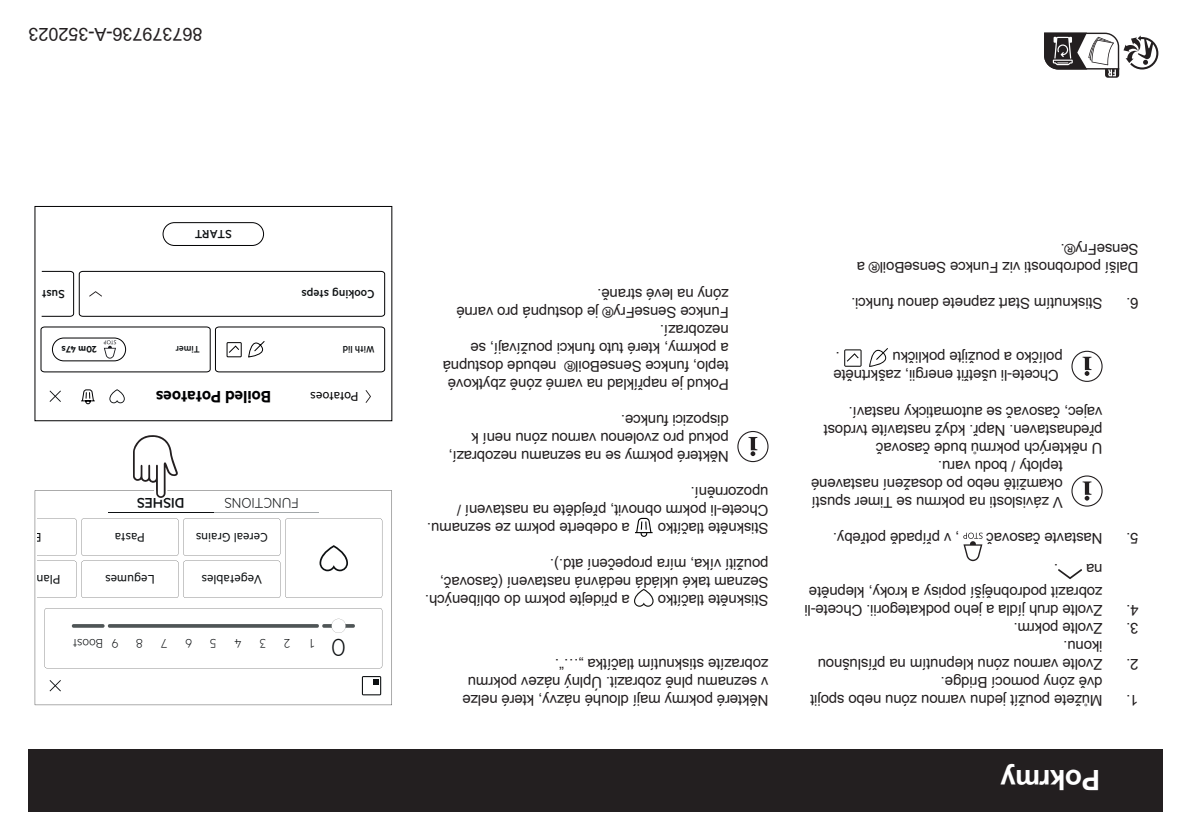
<style>
.page{position:relative;width:1191px;height:840px;background:#fff}
.page>*{position:absolute;margin:0;border:0;box-sizing:border-box;transform-origin:0 0}
.t1{font:700 28px "Arial Unicode MS";letter-spacing:-.02em;color:#fff}
.t2{font:300 27.2px "Metric";color:#0d1012}
.t3{font:600 18.6px "Metric";color:#000002}
.t4{font:18px "Arial";color:#231f20}
.t5{font:300 15.8px "Metric";color:#0d1012}
.t6{font:500 15.8px "Metric";color:#0d1012}
.t7{font:15px/18px "Arial Unicode MS";letter-spacing:-.01em;color:#231f20}
.t8{font:14.4px "Metric";letter-spacing:-.01em;color:#000002}
.t9{font:14px "Metric";letter-spacing:.005em;color:#0d1012}
.t10{font:300 14px "Metric";color:#0d1012}
.t11{font:500 13.2px "Metric";color:#0d1012}
.t12{font:500 10.6px "Metric";color:#0d1012}
.t13{font:600 10.6px "Metric";color:#0d1012}
</style>
<div class="page">
<div style="left:28px;top:748px;width:1134px;height:63px;background:#231f20"></div>
<svg style="left:1044px;top:32px;width:115px;height:46px"></svg>
<svg style="left:1058px;top:569px;width:24px;height:10px"></svg>
<svg style="left:963px;top:532px;width:19px;height:29px"></svg>
<svg style="left:1071px;top:475px;width:31px;height:31px"></svg>
<svg style="left:1071px;top:350px;width:31px;height:31px"></svg>
<svg style="left:869px;top:348px;width:19px;height:19px"></svg>
<svg style="left:844px;top:349px;width:17px;height:17px"></svg>
<svg style="left:35px;top:490px;width:357px;height:214px"></svg>
<hr style="left:213px;top:512px;width:106px;height:1px;background:#a4a9ab">
<hr style="left:108px;top:512px;width:105px;height:1px;background:#0d1012">
<svg style="left:362px;top:675px;width:19px;height:20px"></svg>
<svg style="left:50px;top:679px;width:11px;height:12px"></svg>
<svg style="left:45px;top:608px;width:337px;height:59px"></svg>
<svg style="left:38px;top:518px;width:344px;height:79px"></svg>
<div style="left:35px;top:206px;width:357px;height:214px;border:1px solid #000002"></div>
<svg style="left:41px;top:222px;width:344px;height:182px"></svg>
<svg style="left:130px;top:435px;width:51px;height:65px"></svg>
<svg style="left:634px;top:588px;width:19px;height:18px"></svg>
<svg style="left:635px;top:517px;width:17px;height:19px"></svg>
<svg style="left:737px;top:431px;width:31px;height:31px"></svg>
<p class="t4" style="left:203px;top:47px;width:176px;rotate:-180deg">867379736-A-352023</p>
<p class="t11" style="left:65px;top:302px;width:24px;rotate:-180deg">Sust</p>
<p class="t11" style="left:232px;top:242px;width:38px;rotate:-180deg">START</p>
<p class="t13" style="left:97px;top:356px;width:37px;rotate:-180deg">20m 47s</p>
<p class="t12" style="left:200px;top:355px;width:26px;rotate:-180deg">Timer</p>
<p class="t11" style="left:374px;top:302px;width:74px;rotate:-180deg">Cooking steps</p>
<p class="t12" style="left:374px;top:355px;width:33px;rotate:-180deg">With lid</p>
<p class="t3" style="left:271px;top:407px;width:117px;rotate:-180deg">Boiled Potatoes</p>
<p class="t8" style="left:359px;top:404px;width:50px;rotate:-180deg">Potatoes</p>
<p class="t6" style="left:184px;top:512px;width:49px;rotate:-180deg">DISHES</p>
<p class="t5" style="left:299px;top:512px;width:76px;rotate:-180deg">FUNCTIONS</p>
<p class="t9" style="left:41px;top:545px;width:9px;rotate:-180deg">E</p>
<p class="t9" style="left:145px;top:545px;width:31px;rotate:-180deg">Pasta</p>
<p class="t9" style="left:268px;top:545px;width:74px;rotate:-180deg">Cereal Grains</p>
<p class="t9" style="left:60px;top:587px;width:25px;rotate:-180deg">Plan</p>
<p class="t9" style="left:155px;top:587px;width:51px;rotate:-180deg">Legumes</p>
<p class="t9" style="left:262px;top:587px;width:62px;rotate:-180deg">Vegetables</p>
<p class="t10" style="left:290px;top:650px;width:8px;rotate:-180deg">2</p>
<h2 class="t2" style="left:346px;top:662px;width:16px;rotate:-180deg">0</h2>
<p class="t10" style="left:118px;top:650px;width:47px;rotate:-180deg">9 Boost</p>
<p class="t10" style="left:266px;top:650px;width:8px;rotate:-180deg">3</p>
<p class="t10" style="left:143px;top:650px;width:8px;rotate:-180deg">8</p>
<p class="t10" style="left:314px;top:650px;width:6px;rotate:-180deg">1</p>
<p class="t10" style="left:192px;top:650px;width:8px;rotate:-180deg">6</p>
<p class="t10" style="left:216px;top:650px;width:8px;rotate:-180deg">5</p>
<p class="t10" style="left:167px;top:650px;width:8px;rotate:-180deg">7</p>
<p class="t10" style="left:241px;top:650px;width:9px;rotate:-180deg">4</p>
<p class="t7" style="left:729px;top:393px;width:288px;rotate:-180deg">Pokud je například na varné zóně zbytkové teplo, funkce SenseBoil® nebude dostupná a pokrmy, které tuto funkci používají, se nezobrazí.<br>Funkce SenseFry® je dostupná pro varné zóny na levé straně.</p>
<p class="t7" style="left:729px;top:465px;width:282px;rotate:-180deg">Některé pokrmy se na seznamu nezobrazí, pokud pro zvolenou varnou zónu není k dispozici funkce.</p>
<p class="t7" style="left:768px;top:537px;width:313px;rotate:-180deg">Stiskněte tlačítko<br>Chcete-li pokrm obnovit, přejděte na nastavení / upozornění.</p>
<p class="t7" style="left:630px;top:537px;width:204px;rotate:-180deg">a odeberte pokrm ze seznamu.</p>
<p class="t7" style="left:768px;top:609px;width:330px;rotate:-180deg">Stiskněte tlačítko<br>Seznam také ukládá nedávná nastavení (časovač, použití víka, míra propečení atd.).</p>
<p class="t7" style="left:630px;top:609px;width:206px;rotate:-180deg">a přidejte pokrm do oblíbených.</p>
<p class="t7" style="left:768px;top:709px;width:308px;rotate:-180deg">Některé pokrmy mají dlouhé názvy, které nelze v seznamu plně zobrazit. Úplný název pokrmu zobrazíte stisknutím tlačítka „…“.</p>
<p class="t7" style="left:1138px;top:276px;width:283px;rotate:-180deg">Další podrobnosti viz Funkce SenseBoil® a<br>SenseFry®.</p>
<p class="t7" style="left:1102px;top:312px;width:253px;rotate:-180deg">Stisknutím Start zapnete danou funkci.</p>
<p class="t7" style="left:1138px;top:312px;width:14px;rotate:-180deg">6.</p>
<p class="t7" style="left:1062px;top:366px;width:172px;rotate:-180deg">políčko a použijte pokličku</p>
<p class="t7" style="left:1059px;top:385px;width:227px;line-height:18.8px;text-align:right;rotate:-180deg">Chcete-li ušetřit energii, zaškrtněte .</p>
<p class="t7" style="left:1102px;top:421px;width:255px;rotate:-180deg">vajec, časovač se automaticky nastaví.</p>
<p class="t7" style="left:1102px;top:439px;width:280px;rotate:-180deg">přednastaven. Např. když nastavíte tvrdost</p>
<p class="t7" style="left:1102px;top:457px;width:228px;rotate:-180deg">U některých pokrmů bude časovač</p>
<p class="t7" style="left:1062px;top:475px;width:126px;rotate:-180deg">teploty / bodu varu.</p>
<p class="t7" style="left:1062px;top:493px;width:253px;rotate:-180deg">okamžitě nebo po dosažení nastavené</p>
<p class="t7" style="left:1063px;top:511px;width:253px;rotate:-180deg">V závislosti na pokrmu se Timer spustí</p>
<p class="t7" style="left:959px;top:547px;width:128px;rotate:-180deg">, v případě potřeby.</p>
<p class="t7" style="left:1102px;top:547px;width:118px;rotate:-180deg">Nastavte časovač</p>
<p class="t7" style="left:1138px;top:547px;width:14px;rotate:-180deg">5.</p>
<p class="t7" style="left:1102px;top:578px;width:18px;rotate:-180deg">na</p>
<p class="t7" style="left:1058px;top:604px;width:251px;line-height:23px;text-indent:-45px;rotate:-180deg">zobrazit podrobnější popisy a kroky, klepněte .</p>
<p class="t7" style="left:1102px;top:619px;width:300px;rotate:-180deg">Zvolte druh jídla a jeho podkategorii. Chcete-li</p>
<p class="t7" style="left:1138px;top:619px;width:14px;rotate:-180deg">4.</p>
<p class="t7" style="left:1102px;top:655px;width:91px;rotate:-180deg">ikonu.<br>Zvolte pokrm.</p>
<p class="t7" style="left:1138px;top:637px;width:14px;rotate:-180deg">3.</p>
<p class="t7" style="left:1102px;top:691px;width:286px;rotate:-180deg">dvě zóny pomocí Bridge.<br>Zvolte varnou zónu klepnutím na příslušnou</p>
<p class="t7" style="left:1138px;top:673px;width:14px;rotate:-180deg">2.</p>
<p class="t7" style="left:1102px;top:709px;width:294px;rotate:-180deg">Můžete použít jednu varnou zónu nebo spojit</p>
<p class="t7" style="left:1138px;top:709px;width:14px;rotate:-180deg">1.</p>
<h1 class="t1" style="left:1100px;top:800px;width:101px;rotate:-180deg">Pokrmy</h1>
</div>
